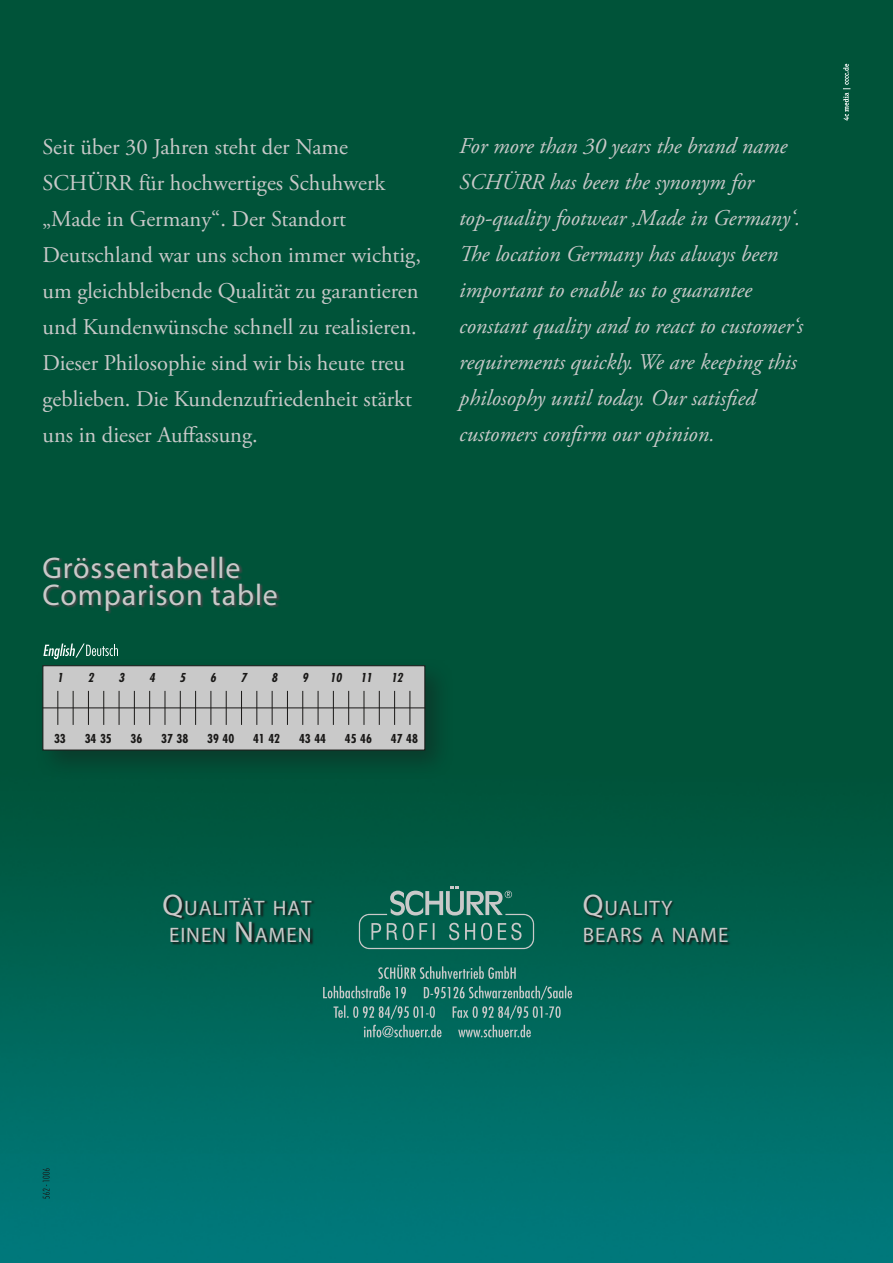
<style>
.page{position:relative;width:893px;height:1263px;background:#fff}
.page>*{position:absolute;margin:0;border:0;box-sizing:border-box;transform-origin:0 0}
.t1{font:30px/27px "Myriad Pro";letter-spacing:.03em;color:#c9c9c9}
.t2{font:22.5px/36px "Adobe Garamond Pro";color:#c9c9c9}
.t3{font:italic 22.5px/36px "Adobe Garamond Pro";color:#c9c9c9}
.t4{font:21px/27px "Myriad Pro";letter-spacing:.045em;color:#c9c9c9;text-align:center}
.t5{font:700 condensed 12px "Futura";color:#191817}
.t6{font:italic 700 condensed 12px "Futura";color:#191817}
.s1{font-size:30px}
</style>
<div class="page">
<img style="left:0;top:0;width:893px;height:1263px">
<svg style="left:843px;top:64px;width:7px;height:56px"></svg>
<svg style="left:44px;top:556px;width:365px;height:100px;background:#055139"></svg>
<div style="left:33px;top:656px;width:437px;height:136px;background:#191817;opacity:.4"></div>
<div style="left:43px;top:665px;width:382px;height:85px;background:#c9c9c9;border:1px solid #191817"></div>
<hr style="left:43px;top:707px;width:382px;height:1px;background:#191817">
<hr style="left:57px;top:691px;width:1px;height:34px;background:#191817">
<hr style="left:73px;top:691px;width:1px;height:34px;background:#191817">
<hr style="left:88px;top:691px;width:1px;height:34px;background:#191817">
<hr style="left:103px;top:691px;width:1px;height:34px;background:#191817">
<hr style="left:119px;top:691px;width:1px;height:34px;background:#191817">
<hr style="left:134px;top:691px;width:1px;height:34px;background:#191817">
<hr style="left:149px;top:691px;width:1px;height:34px;background:#191817">
<hr style="left:165px;top:691px;width:1px;height:34px;background:#191817">
<hr style="left:180px;top:691px;width:1px;height:34px;background:#191817">
<hr style="left:195px;top:691px;width:1px;height:34px;background:#191817">
<hr style="left:211px;top:691px;width:1px;height:34px;background:#191817">
<hr style="left:226px;top:691px;width:1px;height:34px;background:#191817">
<hr style="left:241px;top:691px;width:1px;height:34px;background:#191817">
<hr style="left:256px;top:691px;width:1px;height:34px;background:#191817">
<hr style="left:272px;top:691px;width:1px;height:34px;background:#191817">
<hr style="left:287px;top:691px;width:1px;height:34px;background:#191817">
<hr style="left:302px;top:691px;width:1px;height:34px;background:#191817">
<hr style="left:318px;top:691px;width:1px;height:34px;background:#191817">
<hr style="left:333px;top:691px;width:1px;height:34px;background:#191817">
<hr style="left:348px;top:691px;width:1px;height:34px;background:#191817">
<hr style="left:364px;top:691px;width:1px;height:34px;background:#191817">
<hr style="left:379px;top:691px;width:1px;height:34px;background:#191817">
<hr style="left:394px;top:691px;width:1px;height:34px;background:#191817">
<hr style="left:410px;top:691px;width:1px;height:34px;background:#191817">
<svg style="left:43px;top:643px;width:75px;height:16px"></svg>
<svg style="left:164px;top:895px;width:272px;height:77px;background:#025948"></svg>
<svg style="left:584px;top:895px;width:236px;height:82px;background:#015b4a"></svg>
<svg style="left:359px;top:887px;width:175px;height:62px;background:#2a7465"></svg>
<svg style="left:378px;top:965px;width:138px;height:14px;background:#3e8277"></svg>
<svg style="left:323px;top:986px;width:249px;height:33px;background:#2a7a6f"></svg>
<svg style="left:364px;top:1025px;width:167px;height:12px;background:#38837b"></svg>
<svg style="left:43px;top:1168px;width:7px;height:31px"></svg>
<p class="t2" style="left:43px;top:129px;width:380px">Seit über 30 Jahren steht der Name SCHÜRR für hochwertiges Schuhwerk „Made in Germany“. Der Standort Deutschland war uns schon immer wichtig, um gleichbleibende Qualität zu garantieren und Kundenwünsche schnell zu realisieren.<br>Dieser Philosophie sind wir bis heute treu geblieben. Die Kundenzufriedenheit stärkt uns in dieser Auffassung.</p>
<p class="t3" style="left:459px;top:129px;width:345px">For more than 30 years the brand name SCHÜRR has been the synonym for top-quality footwear ‚Made in Germany‘.<br>The location Germany has always been important to enable us to guarantee constant quality and to react to customer‘s requirements quickly. We are keeping this philosophy until today. Our satisfied customers confirm our opinion.</p>
<h1 class="t1" style="left:43px;top:554px;width:237px">Grössentabelle<br>Comparison table</h1>
<p class="t6" style="left:57px;top:670px;width:7px">1</p>
<p class="t6" style="left:88px;top:670px;width:7px">2</p>
<p class="t6" style="left:118px;top:670px;width:7px">3</p>
<p class="t6" style="left:149px;top:670px;width:7px">4</p>
<p class="t6" style="left:180px;top:670px;width:7px">5</p>
<p class="t6" style="left:210px;top:670px;width:7px">6</p>
<p class="t6" style="left:241px;top:670px;width:7px">7</p>
<p class="t6" style="left:271px;top:670px;width:7px">8</p>
<p class="t6" style="left:302px;top:670px;width:7px">9</p>
<p class="t6" style="left:330px;top:670px;width:13px">10</p>
<p class="t6" style="left:360px;top:670px;width:13px">11</p>
<p class="t6" style="left:391px;top:670px;width:13px">12</p>
<p class="t5" style="left:54px;top:731px;width:13px">33</p>
<p class="t5" style="left:85px;top:731px;width:29px">34 35</p>
<p class="t5" style="left:131px;top:731px;width:13px">36</p>
<p class="t5" style="left:161px;top:731px;width:29px">37 38</p>
<p class="t5" style="left:207px;top:731px;width:29px">39 40</p>
<p class="t5" style="left:253px;top:731px;width:29px">41 42</p>
<p class="t5" style="left:299px;top:731px;width:29px">43 44</p>
<p class="t5" style="left:345px;top:731px;width:29px">45 46</p>
<p class="t5" style="left:391px;top:731px;width:29px">47 48</p>
<p class="t4" style="left:163px;top:894px;width:150px"><span class="s1">Q</span>UALITÄT HAT<br>EINEN <span class="s1">N</span>AMEN</p>
<p class="t4" style="left:583px;top:894px;width:147px;text-align:left"><span class="s1">Q</span>UALITY<br>BEARS A NAME</p>
</div>
